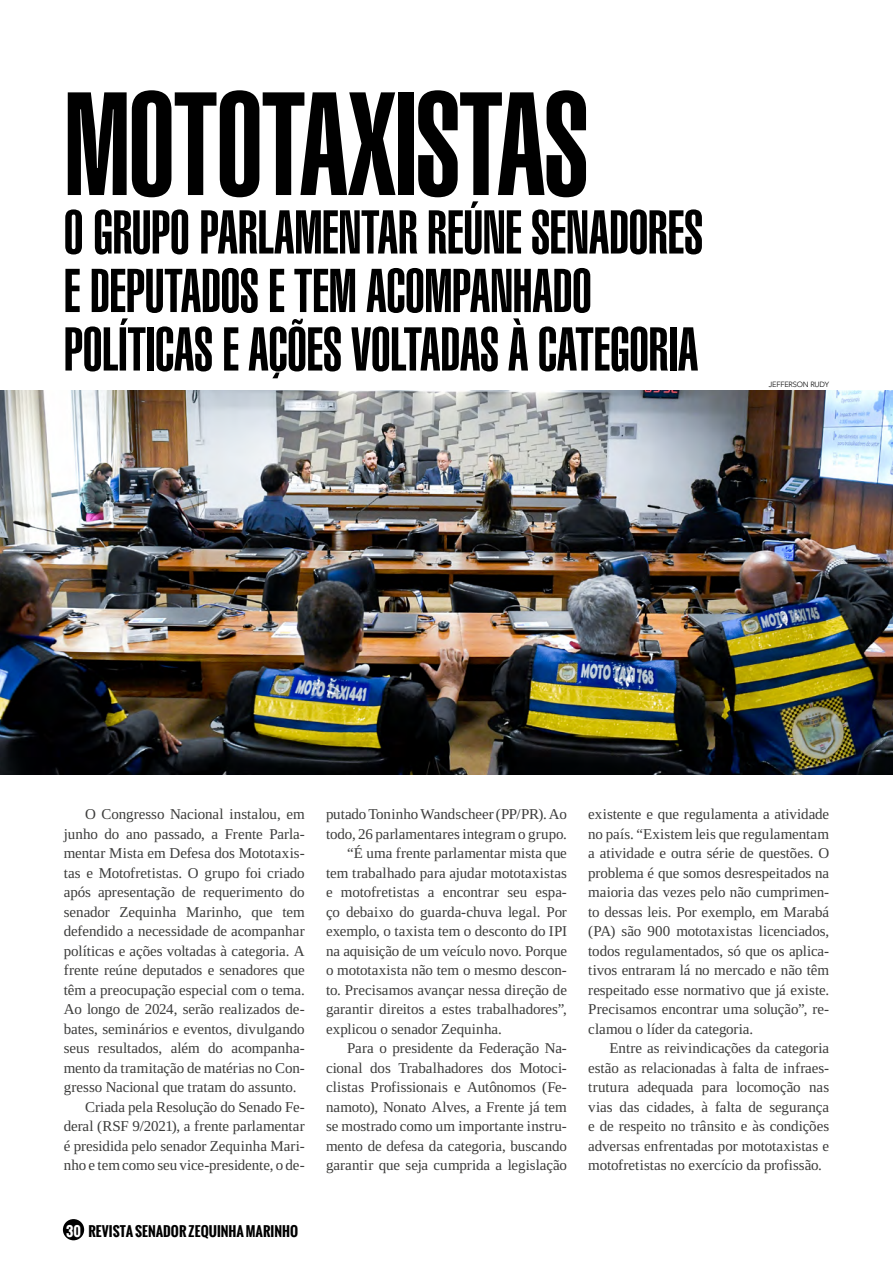
<style>
.page{position:relative;width:893px;height:1263px;background:#fff}
.page>*{position:absolute;margin:0;border:0;box-sizing:border-box;transform-origin:0 0}
.t1{font:900 extra-condensed 142.5px "Swiss 911 BT";color:#000}
.t2{font:900 extra-condensed 60px/58.5px "Swiss 911 BT";color:#000}
.t3{font:15px/19.5px "Ascender Serif W02";letter-spacing:-.005em;color:#3c3c3b;text-align:justify}
.t4{font:700 13.5px "Oswald";color:#000}
.t5{font:300 7.5px "Avenir LT Std";letter-spacing:-.025em;color:#000}
.s1{color:#fff}
</style>
<div class="page">
<img style="left:0;top:390px;width:893px;height:384px">
<div style="left:63px;top:1219px;width:21px;height:21px;background:#000;border-radius:50%"></div>
<h1 class="t1" style="left:64px;top:67px;width:526px">MOTOTAXISTAS</h1>
<h2 class="t2" style="left:64px;top:204px;width:640px">O GRUPO PARLAMENTAR REÚNE SENADORES<br>E DEPUTADOS E TEM ACOMPANHADO<br>POLÍTICAS E AÇÕES VOLTADAS À CATEGORIA</h2>
<p class="t5" style="left:769px;top:380px;width:62px">JEFFERSON RUDY</p>
<p class="t3" style="left:85px;top:805px;width:221px">O Congresso Nacional instalou, em</p>
<p class="t3" style="left:64px;top:824px;width:242px">junho do ano passado, a Frente Parla-</p>
<p class="t3" style="left:64px;top:844px;width:242px">mentar Mista em Defesa dos Mototaxis-</p>
<p class="t3" style="left:64px;top:863px;width:242px">tas e Motofretistas. O grupo foi criado</p>
<p class="t3" style="left:64px;top:883px;width:242px">após apresentação de requerimento do</p>
<p class="t3" style="left:64px;top:902px;width:242px">senador Zequinha Marinho, que tem</p>
<p class="t3" style="left:64px;top:922px;width:242px">defendido a necessidade de acompanhar</p>
<p class="t3" style="left:64px;top:941px;width:242px">políticas e ações voltadas à categoria. A</p>
<p class="t3" style="left:64px;top:961px;width:242px">frente reúne deputados e senadores que</p>
<p class="t3" style="left:64px;top:980px;width:242px">têm a preocupação especial com o tema.</p>
<p class="t3" style="left:64px;top:1000px;width:242px">Ao longo de 2024, serão realizados de-</p>
<p class="t3" style="left:64px;top:1019px;width:242px">bates, seminários e eventos, divulgando</p>
<p class="t3" style="left:64px;top:1039px;width:242px">seus resultados, além do acompanha-</p>
<p class="t3" style="left:64px;top:1058px;width:242px">mento da tramitação de matérias no Con-</p>
<p class="t3" style="left:64px;top:1078px;width:234px">gresso Nacional que tratam do assunto.</p>
<p class="t3" style="left:85px;top:1097px;width:221px">Criada pela Resolução do Senado Fe-</p>
<p class="t3" style="left:64px;top:1117px;width:242px">deral (RSF 9/2021), a frente parlamentar</p>
<p class="t3" style="left:64px;top:1136px;width:242px">é presidida pelo senador Zequinha Mari-</p>
<p class="t3" style="left:64px;top:1156px;width:242px">nho e tem como seu vice-presidente, o de-</p>
<p class="t4" style="left:66px;top:1221px;width:233px"><span class="s1">30</span> REVISTA SENADOR ZEQUINHA MARINHO</p>
<p class="t3" style="left:326px;top:805px;width:242px">putado Toninho Wandscheer (PP/PR). Ao</p>
<p class="t3" style="left:326px;top:824px;width:242px">todo, 26 parlamentares integram o grupo.</p>
<p class="t3" style="left:347px;top:844px;width:221px">“É uma frente parlamentar mista que</p>
<p class="t3" style="left:326px;top:863px;width:242px">tem trabalhado para ajudar mototaxistas</p>
<p class="t3" style="left:326px;top:883px;width:242px">e motofretistas a encontrar seu espa-</p>
<p class="t3" style="left:326px;top:902px;width:242px">ço debaixo do guarda-chuva legal. Por</p>
<p class="t3" style="left:326px;top:922px;width:242px">exemplo, o taxista tem o desconto do IPI</p>
<p class="t3" style="left:326px;top:941px;width:242px">na aquisição de um veículo novo. Porque</p>
<p class="t3" style="left:326px;top:961px;width:242px">o mototaxista não tem o mesmo descon-</p>
<p class="t3" style="left:326px;top:980px;width:242px">to. Precisamos avançar nessa direção de</p>
<p class="t3" style="left:326px;top:1000px;width:242px">garantir direitos a estes trabalhadores”,</p>
<p class="t3" style="left:326px;top:1019px;width:177px">explicou o senador Zequinha.</p>
<p class="t3" style="left:347px;top:1039px;width:221px">Para o presidente da Federação Na-</p>
<p class="t3" style="left:326px;top:1058px;width:242px">cional dos Trabalhadores dos Motoci-</p>
<p class="t3" style="left:326px;top:1078px;width:242px">clistas Profissionais e Autônomos (Fe-</p>
<p class="t3" style="left:326px;top:1097px;width:242px">namoto), Nonato Alves, a Frente já tem</p>
<p class="t3" style="left:326px;top:1117px;width:242px">se mostrado como um importante instru-</p>
<p class="t3" style="left:326px;top:1136px;width:242px">mento de defesa da categoria, buscando</p>
<p class="t3" style="left:326px;top:1156px;width:242px">garantir que seja cumprida a legislação</p>
<p class="t3" style="left:588px;top:805px;width:242px">existente e que regulamenta a atividade no país. “Existem leis que regulamentam a atividade e outra série de questões. O problema é que somos desrespeitados na maioria das vezes pelo não cumprimen&shy;to dessas leis. Por exemplo, em Marabá (PA) são 900 mototaxistas licenciados, todos regulamentados, só que os aplica&shy;tivos entraram lá no mercado e não têm respeitado esse normativo que já existe.<br>Precisamos encontrar uma solução”, re&shy;clamou o líder da categoria.</p>
<p class="t3" style="left:588px;top:1039px;width:242px;text-indent:21px">Entre as reivindicações da categoria estão as relacionadas à falta de infraes&shy;trutura adequada para locomoção nas vias das cidades, à falta de segurança e de respeito no trânsito e às condições adversas enfrentadas por mototaxistas e motofretistas no exercício da profissão.</p>
</div>
